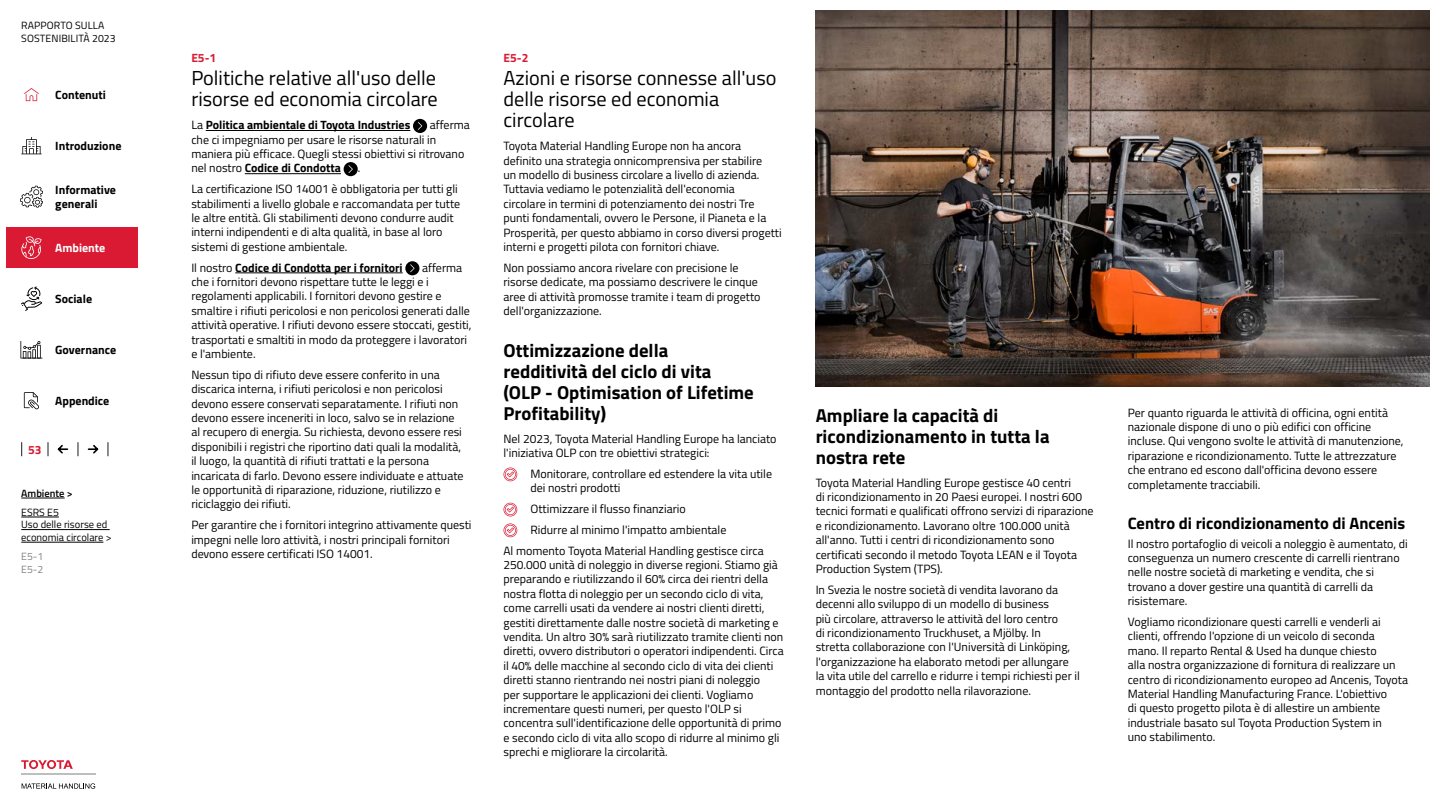
<style>
.page{position:relative;width:1440px;height:810px;background:#fff}
.page>*{position:absolute;margin:0;border:0;box-sizing:border-box;transform-origin:0 0}
.t1{font:20.25px/21px "Titillium";color:#000}
.t2{font:700 18.75px/21px "Titillium";color:#000}
.t3{font:700 16.5px "Titillium";color:#000}
.t4{font:12px/14.4px "Titillium";color:#000}
.t5{font:700 12px/14.4px "Titillium";color:#000}
.t6{font:700 12px "Titillium";color:#da1a32}
.t7{font:700 12px "Titillium";color:#fff}
.t8{font:10.5px/12.6px "Titillium";color:#000}
.t9{font:600 10.5px "Titillium";color:#000}
.t10{font:10.5px/12.6px "Titillium";color:#808285}
.s1{font-weight:400}
.s2{font-weight:700}
</style>
<div class="page">
<hr style="left:206px;top:130px;width:204px;height:1px;background:#000">
<hr style="left:245px;top:174px;width:96px;height:1px;background:#000">
<hr style="left:235px;top:273px;width:168px;height:1px;background:#000">
<div style="left:413px;top:119px;width:14px;height:14px;background:#000;border-radius:50%"></div>
<svg style="left:418px;top:122px;width:4px;height:8px"></svg>
<div style="left:344px;top:162px;width:14px;height:14px;background:#000;border-radius:50%"></div>
<svg style="left:348px;top:165px;width:5px;height:8px"></svg>
<div style="left:405px;top:261px;width:14px;height:14px;background:#000;border-radius:50%"></div>
<svg style="left:410px;top:264px;width:5px;height:8px"></svg>
<svg style="left:504px;top:468px;width:13px;height:13px"></svg>
<svg style="left:504px;top:503px;width:13px;height:13px"></svg>
<svg style="left:504px;top:523px;width:13px;height:14px"></svg>
<img style="left:816px;top:11px;width:613px;height:375px">
<svg style="left:21px;top:760px;width:52px;height:9px"></svg>
<hr style="left:21px;top:773px;width:75px;height:2px;background:#bcbec0">
<svg style="left:22px;top:783px;width:73px;height:6px"></svg>
<div style="left:6px;top:227px;width:132px;height:41px;background:#da1a32"></div>
<svg style="left:21px;top:236px;width:21px;height:23px"></svg>
<svg style="left:21px;top:137px;width:21px;height:17px"></svg>
<svg style="left:20px;top:186px;width:23px;height:22px"></svg>
<svg style="left:24px;top:88px;width:15px;height:13px"></svg>
<svg style="left:24px;top:392px;width:15px;height:17px"></svg>
<svg style="left:20px;top:341px;width:22px;height:17px"></svg>
<svg style="left:21px;top:286px;width:21px;height:25px"></svg>
<svg style="left:21px;top:442px;width:1px;height:14px"></svg>
<svg style="left:48px;top:442px;width:1px;height:14px"></svg>
<svg style="left:78px;top:442px;width:1px;height:14px"></svg>
<svg style="left:108px;top:442px;width:1px;height:14px"></svg>
<svg style="left:57px;top:445px;width:12px;height:9px"></svg>
<svg style="left:87px;top:445px;width:12px;height:9px"></svg>
<hr style="left:21px;top:498px;width:44px;height:1px;background:#000">
<hr style="left:21px;top:517px;width:38px;height:1px;background:#000">
<hr style="left:21px;top:529px;width:89px;height:1px;background:#000">
<hr style="left:21px;top:542px;width:82px;height:1px;background:#000">
<p class="t8" style="left:21px;top:19px;width:96px">RAPPORTO SULLA<br>SOSTENIBILITÀ 2023</p>
<p class="t5" style="left:55px;top:87px;width:52px">Contenuti</p>
<p class="t5" style="left:55px;top:138px;width:68px">Introduzione</p>
<p class="t5" style="left:55px;top:182px;width:62px">Informative generali</p>
<p class="t7" style="left:55px;top:239px;width:52px">Ambiente</p>
<p class="t5" style="left:55px;top:291px;width:38px">Sociale</p>
<p class="t5" style="left:55px;top:342px;width:62px">Governance</p>
<p class="t5" style="left:55px;top:393px;width:56px">Appendice</p>
<p class="t6" style="left:28px;top:440px;width:15px">53</p>
<p class="t9" style="left:21px;top:485px;width:53px">Ambiente &gt;</p>
<p class="t8" style="left:21px;top:505px;width:92px">ESRS E5<br>Uso delle risorse ed economia circolare &gt;</p>
<p class="t10" style="left:21px;top:550px;width:24px">E5-1<br>E5-2</p>
<p class="t6" style="left:191px;top:49px;width:26px">E5-1</p>
<h1 class="t1" style="left:191px;top:67px;width:248px">Politiche relative all'uso delle risorse ed economia circolare</h1>
<p class="t5" style="left:191px;top:117px;width:221px"><span class="s1">La</span> Politica ambientale di Toyota Industries</p>
<p class="t4" style="left:191px;top:117px;width:280px;text-indent:238px">afferma che ci impegniamo per usare le risorse naturali in maniera più efficace. Quegli stessi obiettivi si ritrovano nel nostro <span class="s2">Codice di Condotta</span></p>
<p class="t4" style="left:191px;top:157px;width:268px;line-height:20.8px;text-indent:166px">.<br>La certificazione ISO 14001 è obbligatoria per tutti gli</p>
<p class="t4" style="left:191px;top:196px;width:270px">stabilimenti a livello globale e raccomandata per tutte le altre entità. Gli stabilimenti devono condurre audit interni indipendenti e di alta qualità, in base al loro sistemi di gestione ambientale.</p>
<p class="t5" style="left:191px;top:260px;width:213px"><span class="s1">Il nostro</span> Codice di Condotta per i fornitori</p>
<p class="t4" style="left:191px;top:260px;width:282px;text-indent:231px">afferma che i fornitori devono rispettare tutte le leggi e i regolamenti applicabili. I fornitori devono gestire e smaltire i rifiuti pericolosi e non pericolosi generati dalle attività operative. I rifiuti devono essere stoccati, gestiti, trasportati e smaltiti in modo da proteggere i lavoratori e l'ambiente.</p>
<p class="t4" style="left:191px;top:367px;width:274px">Nessun tipo di rifiuto deve essere conferito in una discarica interna, i rifiuti pericolosi e non pericolosi devono essere conservati separatamente. I rifiuti non devono essere inceneriti in loco, salvo se in relazione al recupero di energia. Su richiesta, devono essere resi disponibili i registri che riportino dati quali la modalità, il luogo, la quantità di rifiuti trattati e la persona incaricata di farlo. Devono essere individuate e attuate le opportunità di riparazione, riduzione, riutilizzo e riciclaggio dei rifiuti.</p>
<p class="t4" style="left:191px;top:517px;width:282px">Per garantire che i fornitori integrino attivamente questi impegni nelle loro attività, i nostri principali fornitori devono essere certificati ISO 14001.</p>
<p class="t6" style="left:504px;top:49px;width:26px">E5-2</p>
<h1 class="t1" style="left:504px;top:67px;width:274px">Azioni e risorse connesse all'uso delle risorse ed economia circolare</h1>
<p class="t4" style="left:504px;top:138px;width:280px">Toyota Material Handling Europe non ha ancora definito una strategia onnicomprensiva per stabilire<br>un modello di business circolare a livello di azienda.<br>Tuttavia vediamo le potenzialità dell'economia<br>circolare in termini di potenziamento dei nostri Tre punti fondamentali, ovvero le Persone, il Pianeta e la Prosperità, per questo abbiamo in corso diversi progetti interni e progetti pilota con fornitori chiave.</p>
<p class="t4" style="left:504px;top:260px;width:259px">Non possiamo ancora rivelare con precisione le risorse dedicate, ma possiamo descrivere le cinque aree di attività promosse tramite i team di progetto dell'organizzazione.</p>
<h2 class="t2" style="left:504px;top:339px;width:252px">Ottimizzazione della redditività del ciclo di vita<br>(OLP - Optimisation of Lifetime<br>Profitability)</h2>
<p class="t4" style="left:504px;top:431px;width:275px">Nel 2023, Toyota Material Handling Europe ha lanciato l'iniziativa OLP con tre obiettivi strategici:</p>
<p class="t4" style="left:531px;top:466px;width:243px">Monitorare, controllare ed estendere la vita utile dei nostri prodotti</p>
<p class="t4" style="left:531px;top:501px;width:157px">Ottimizzare il flusso finanziario</p>
<p class="t4" style="left:531px;top:522px;width:197px">Ridurre al minimo l'impatto ambientale</p>
<p class="t4" style="left:504px;top:543px;width:262px">Al momento Toyota Material Handling gestisce circa</p>
<p class="t4" style="left:504px;top:557px;width:282px">250.000 unità di noleggio in diverse regioni. Stiamo già preparando e riutilizzando il 60% circa dei rientri della nostra flotta di noleggio per un secondo ciclo di vita, come carrelli usati da vendere ai nostri clienti diretti, gestiti direttamente dalle nostre società di marketing e vendita. Un altro 30% sarà riutilizzato tramite clienti non diretti, ovvero distributori o operatori indipendenti. Circa il 40% delle macchine al secondo ciclo di vita dei clienti diretti stanno rientrando nei nostri piani di noleggio<br>per supportare le applicazioni dei clienti. Vogliamo incrementare questi numeri, per questo l'OLP si concentra sull'identificazione delle opportunità di primo e secondo ciclo di vita allo scopo di ridurre al minimo gli sprechi e migliorare la circolarità.</p>
<h2 class="t2" style="left:816px;top:404px;width:235px">Ampliare la capacità di ricondizionamento in tutta la nostra rete</h2>
<p class="t4" style="left:816px;top:475px;width:279px">Toyota Material Handling Europe gestisce 40 centri<br>di ricondizionamento in 20 Paesi europei. I nostri 600 tecnici formati e qualificati offrono servizi di riparazione e ricondizionamento. Lavorano oltre 100.000 unità all'anno. Tutti i centri di ricondizionamento sono certificati secondo il metodo Toyota LEAN e il Toyota Production System (TPS).</p>
<p class="t4" style="left:816px;top:582px;width:266px">In Svezia le nostre società di vendita lavorano da decenni allo sviluppo di un modello di business<br>più circolare, attraverso le attività del loro centro<br>di ricondizionamento Truckhuset, a Mjölby. In<br>stretta collaborazione con l'Università di Linköping, l'organizzazione ha elaborato metodi per allungare la vita utile del carrello e ridurre i tempi richiesti per il montaggio del prodotto nella rilavorazione.</p>
<p class="t4" style="left:1128px;top:405px;width:277px">Per quanto riguarda le attività di officina, ogni entità nazionale dispone di uno o più edifici con officine incluse. Qui vengono svolte le attività di manutenzione, riparazione e ricondizionamento. Tutte le attrezzature che entrano ed escono dall'officina devono essere completamente tracciabili.</p>
<h3 class="t3" style="left:1128px;top:511px;width:279px">Centro di ricondizionamento di Ancenis</h3>
<p class="t4" style="left:1128px;top:536px;width:282px">Il nostro portafoglio di veicoli a noleggio è aumentato, di conseguenza un numero crescente di carrelli rientrano nelle nostre società di marketing e vendita, che si trovano a dover gestire una quantità di carrelli da risistemare.</p>
<p class="t4" style="left:1128px;top:614px;width:282px">Vogliamo ricondizionare questi carrelli e venderli ai clienti, offrendo l'opzione di un veicolo di seconda mano. Il reparto Rental &amp; Used ha dunque chiesto<br>alla nostra organizzazione di fornitura di realizzare un centro di ricondizionamento europeo ad Ancenis, Toyota Material Handling Manufacturing France. L'obiettivo<br>di questo progetto pilota è di allestire un ambiente industriale basato sul Toyota Production System in<br>uno stabilimento.</p>
</div>
